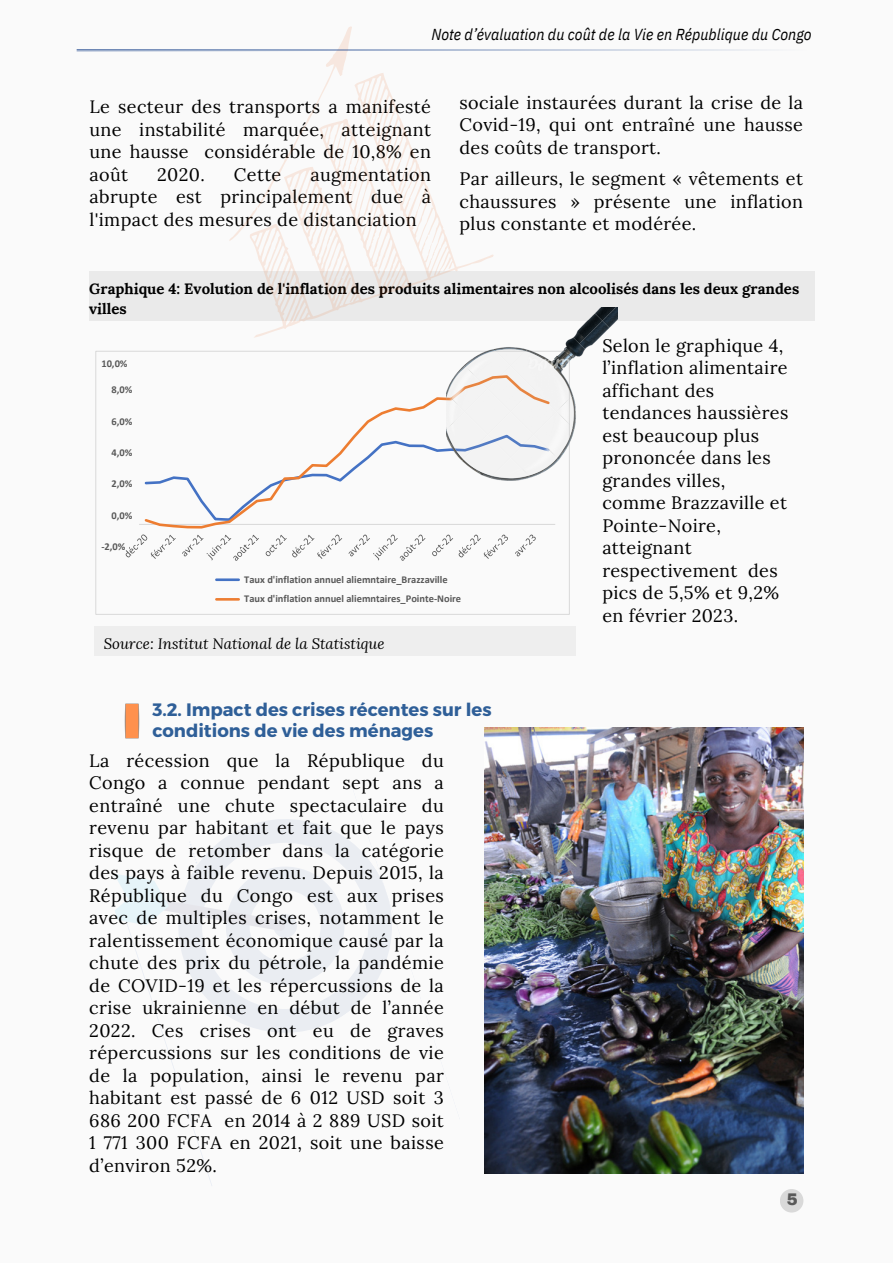
<style>
.page{position:relative;width:893px;height:1264px;background:#fff}
.page>*{position:absolute;margin:0;border:0;box-sizing:border-box;transform-origin:0 0}
.t1{font:18px/22.5px "Lora";letter-spacing:.02em;color:#000;text-align:justify}
.t2{font:700 18px/20.2px "Montserrat";color:#2f5f98}
.t3{font:900 16.5px "Archivo";color:#595959}
.t4{font:italic 15.9px "IBM Plex Sans Cond";letter-spacing:.005em;color:#000}
.t5{font:700 15px/20.2px "Lora";color:#000}
.t6{font:italic 15px "Lora";color:#000}
.t7{font:700 10.5px/19.2px "Calibri";color:#595959}
</style>
<div class="page">
<div style="left:0;top:0;width:892px;height:1262px;background:#fafafa"></div>
<hr style="left:139px;top:524px;width:416px;height:1px;background:#d9d9d9">
<svg style="left:144px;top:397px;width:376px;height:132px"></svg>
<svg style="left:126px;top:534px;width:50px;height:25px"></svg>
<svg style="left:182px;top:534px;width:77px;height:26px"></svg>
<svg style="left:266px;top:534px;width:76px;height:25px"></svg>
<svg style="left:348px;top:534px;width:77px;height:26px"></svg>
<svg style="left:432px;top:534px;width:76px;height:25px"></svg>
<svg style="left:515px;top:534px;width:20px;height:22px"></svg>
<hr style="left:216px;top:578px;width:23px;height:3px;background:#4472c4">
<hr style="left:216px;top:598px;width:23px;height:2px;background:#ed7d31">
<div style="left:89px;top:272px;width:725px;height:49px;background:#eaeaea"></div>
<img style="left:446px;top:307px;width:171px;height:173px">
<div style="left:94px;top:626px;width:481px;height:29px;background:#eee"></div>
<svg style="left:184px;top:241px;width:311px;height:101px"></svg>
<svg style="left:77px;top:26px;width:682px;height:215px"></svg>
<svg style="left:287px;top:819px;width:105px;height:214px"></svg>
<svg style="left:114px;top:819px;width:173px;height:367px"></svg>
<img style="left:484px;top:727px;width:319px;height:445px">
<img style="left:124px;top:703px;width:16px;height:35px">
<div style="left:779px;top:1188px;width:24px;height:24px;background:#d9d9d9;border-radius:50%"></div>
<p class="t4" style="left:431px;top:24px;width:382px">Note d’évaluation du coût de la Vie en République du Congo</p>
<p class="t1" style="left:89px;top:95px;width:343px">Le secteur des transports a manifesté une instabilité marquée, atteignant une hausse considérable de 10,8% en août</p>
<p class="t1" style="left:89px;top:163px;width:343px;text-indent:221px">augmentation abrupte est principalement due à l'impact des mesures de distanciation</p>
<p class="t1" style="left:157px;top:163px;width:49px">2020.</p>
<p class="t1" style="left:234px;top:163px;width:49px">Cette</p>
<p class="t1" style="left:459px;top:91px;width:345px">sociale instaurées durant la crise de la Covid-19, qui ont entraîné une hausse des coûts de transport.</p>
<p class="t1" style="left:459px;top:167px;width:345px">Par ailleurs, le segment « vêtements et chaussures » présente une inflation plus constante et modérée.</p>
<p class="t5" style="left:89px;top:278px;width:711px">Graphique 4: Evolution de l'inflation des produits alimentaires non alcoolisés dans les deux grandes villes</p>
<p class="t7" style="left:101px;top:355px;width:28px">10,0%</p>
<p class="t7" style="left:112px;top:381px;width:22px">8,0%</p>
<p class="t7" style="left:112px;top:412px;width:22px">6,0%</p>
<p class="t7" style="left:112px;top:443px;width:22px">4,0%</p>
<p class="t7" style="left:112px;top:475px;width:22px">2,0%</p>
<p class="t7" style="left:112px;top:506px;width:22px">0,0%</p>
<p class="t7" style="left:101px;top:538px;width:26px">-2,0%</p>
<p class="t7" style="left:244px;top:570px;width:218px">Taux d'inflation annuel aliemntaire_Brazzaville<br>Taux d'inflation annuel aliemntaires_Pointe-Noire</p>
<p class="t6" style="left:104px;top:634px;width:282px">Source: Institut National de la Statistique</p>
<p class="t2" style="left:152px;top:699px;width:341px">3.2. Impact des crises récentes sur les conditions de vie des ménages</p>
<p class="t1" style="left:89px;top:748px;width:356px">La récession que la République du Congo a connue pendant sept ans a entraîné une chute spectaculaire du revenu par habitant et fait que le pays risque de retomber dans la catégorie des pays à faible revenu. Depuis 2015, la République du Congo est aux prises avec de multiples crises, notamment le ralentissement économique causé par la chute des prix du pétrole, la pandémie de COVID-19 et les répercussions de la crise ukrainienne en début de l’année 2022. Ces crises ont eu de graves répercussions sur les conditions de vie de la population, ainsi le revenu par habitant est passé de 6 012 USD soit 3<br>686 200 FCFA en 2014 à 2 889 USD soit 1 771 300 FCFA en 2021, soit une baisse d’environ 52%.</p>
<p class="t1" style="left:602px;top:334px;width:187px;text-align:left">Selon le graphique 4, l’inflation alimentaire affichant des tendances haussières est beaucoup plus prononcée dans les grandes villes, comme Brazzaville et<br>Pointe-Noire, atteignant respectivement des pics de 5,5% et 9,2% en février 2023.</p>
<p class="t3" style="left:786px;top:1190px;width:12px">5</p>
</div>
